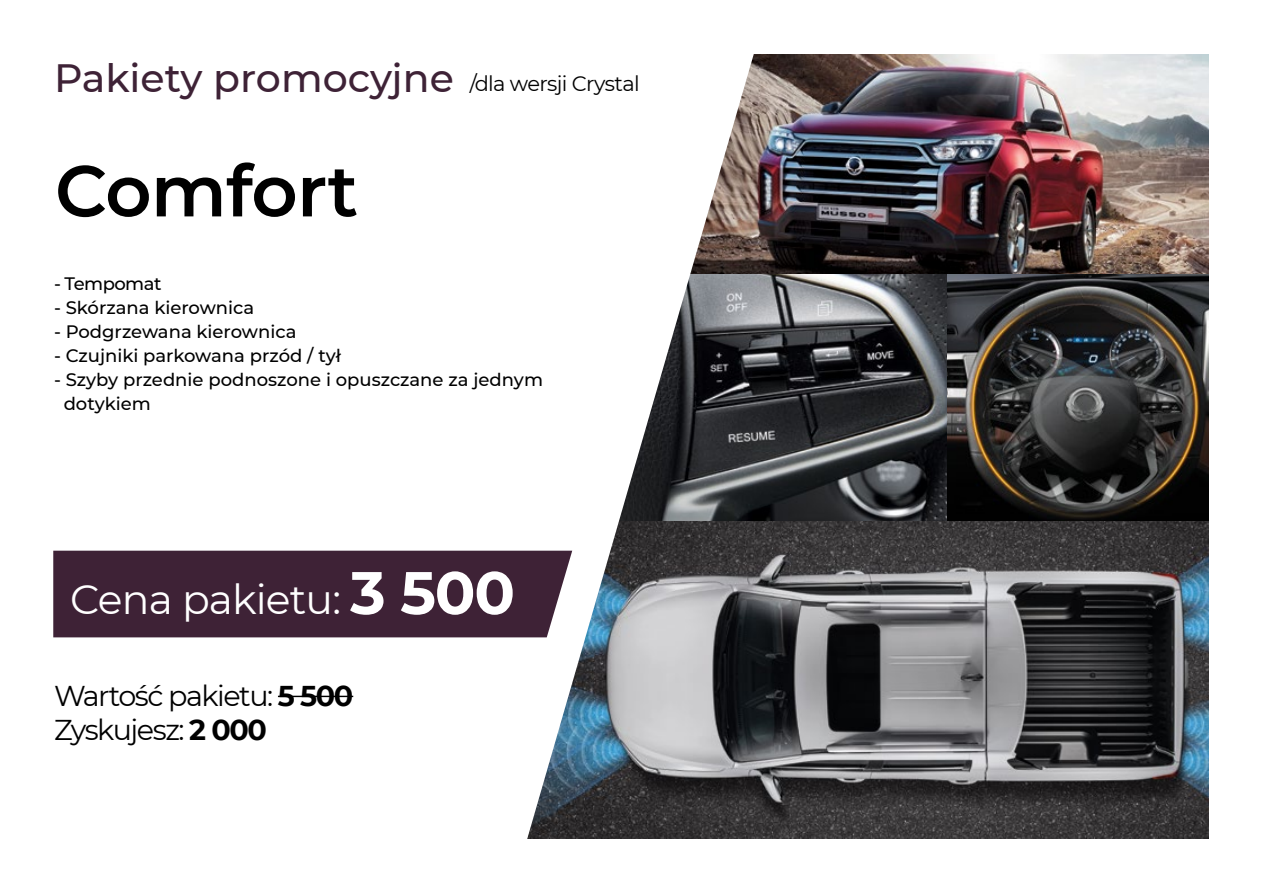
<style>
.page{position:relative;width:1263px;height:893px;background:#fff}
.page>*{position:absolute;margin:0;border:0;box-sizing:border-box;transform-origin:0 0}
.t1{font:600 72px "Montserrat";letter-spacing:-.01em;color:#000}
.t2{font:40.95px "Montserrat";letter-spacing:-.02em;color:#fff}
.t3{font:500 39.45px "Montserrat";color:#3e2236}
.t4{font:28.65px/34.3px "Montserrat";letter-spacing:-.05em;color:#000}
.t5{font:21px "Montserrat";letter-spacing:-.03em;color:#000}
.t6{font:500 18px/24px "Montserrat";color:#000}
.t7{font:500 18px "Montserrat";letter-spacing:-.03em;color:#000}
.s1{font-weight:700;font-size:60px}
.s2{font-weight:700}
</style>
<div class="page">
<img style="left:759px;top:273px;width:188px;height:248px">
<img style="left:947px;top:273px;width:262px;height:248px">
<img style="left:759px;top:54px;width:450px;height:219px">
<img style="left:759px;top:521px;width:450px;height:318px">
<svg style="left:53px;top:54px;width:706px;height:785px"></svg>
<hr style="left:278px;top:696px;width:75px;height:1px;background:#000">
<div style="left:53px;top:551px;width:519px;height:86px;background:#3e2236"></div>
<h3 class="t3" style="left:54px;top:51px;width:401px">Pakiety promocyjne</h3>
<p class="t5" style="left:470px;top:69px;width:172px">/dla wersji Crystal</p>
<h1 class="t1" style="left:55px;top:140px;width:305px">Comfort</h1>
<p class="t7" style="left:54px;top:271px;width:109px">- Tempomat</p>
<p class="t6" style="left:54px;top:294px;width:202px">- Skórzana kierownica</p>
<p class="t6" style="left:54px;top:318px;width:244px">- Podgrzewana kierownica</p>
<p class="t6" style="left:54px;top:342px;width:289px">- Czujniki parkowana przód / tył</p>
<p class="t6" style="left:64px;top:366px;width:481px;text-indent:-10px">- Szyby przednie podnoszone i opuszczane za jednym dotykiem</p>
<h2 class="t2" style="left:70px;top:571px;width:446px">Cena pakietu: <span class="s1">3 500</span></h2>
<h3 class="t4" style="left:54px;top:678px;width:301px">Wartość pakietu: <span class="s2">5 500<br></span>Zyskujesz: <span class="s2">2 000</span></h3>
</div>
